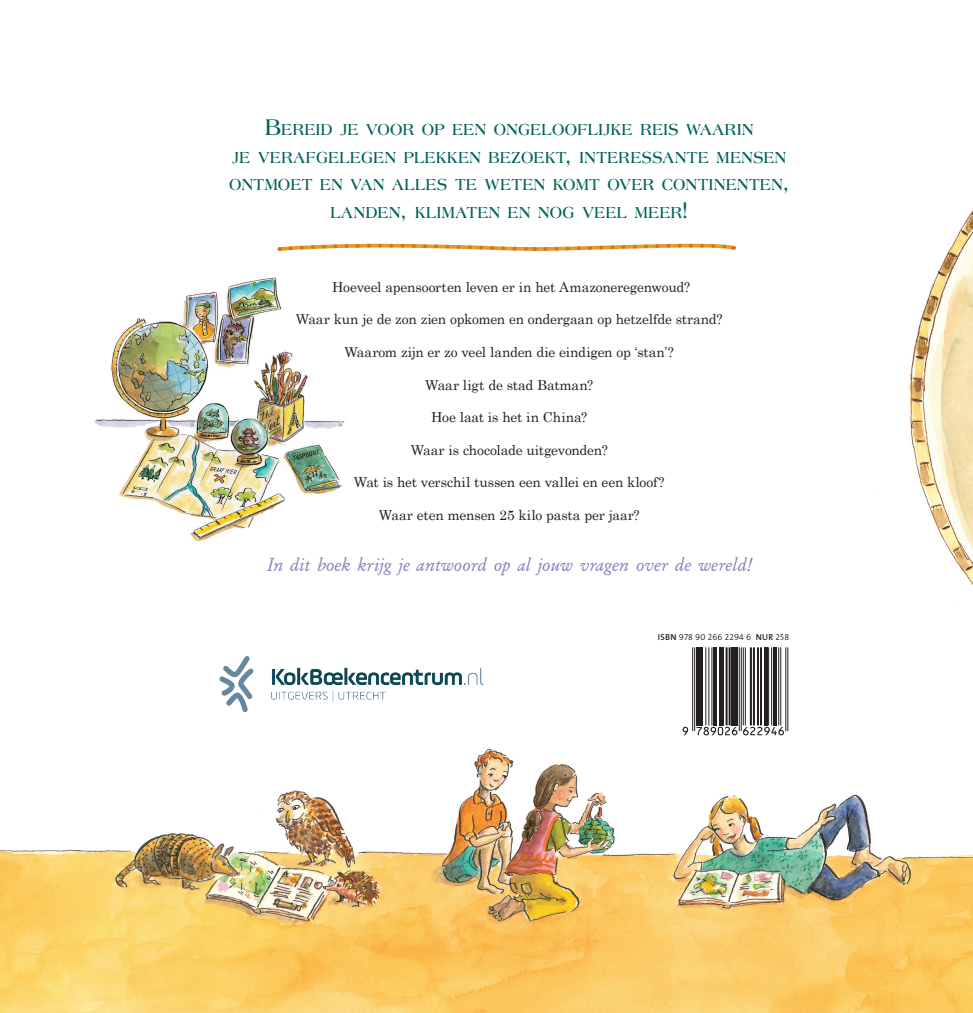
<style>
.page{position:relative;width:973px;height:1013px;background:#fff}
.page>*{position:absolute;margin:0;border:0;box-sizing:border-box;transform-origin:0 0}
.Text_Basic{font:20px "Alexander";letter-spacing:.01em;color:#8382be}
.t1{font:700 17.12px "Americana LT";letter-spacing:.03em;color:#006358;scale:.87 1}
.Text_Basic-2{font:13.75px "Century";letter-spacing:-.015em;color:#231f20}
.t2{font:8.75px "The Mix Semi Light Caps";letter-spacing:.02em;color:#231f20}
.s1{font-size:24.38px}
.s2{font-family:"The Mix Semi Bold Caps"}
</style>
<div class="page">
<img style="left:0;top:210px;width:973px;height:802px">
<svg style="left:275px;top:241px;width:463px;height:12px"></svg>
<img style="left:83px;top:264px;width:274px;height:291px">
<svg style="left:647px;top:619px;width:153px;height:117px"></svg>
<div style="left:647px;top:736px;width:153px;height:16px;background:#fff"></div>
<hr style="left:694px;top:647px;width:1px;height:84px;background:#231f20">
<hr style="left:692px;top:647px;width:1px;height:84px;background:#231f20">
<hr style="left:696px;top:647px;width:3px;height:78px;background:#231f20">
<hr style="left:700px;top:647px;width:2px;height:78px;background:#231f20">
<hr style="left:711px;top:647px;width:1px;height:78px;background:#231f20">
<hr style="left:708px;top:647px;width:1px;height:78px;background:#231f20">
<hr style="left:705px;top:647px;width:1px;height:78px;background:#231f20">
<hr style="left:713px;top:647px;width:3px;height:78px;background:#231f20">
<hr style="left:719px;top:647px;width:2px;height:78px;background:#231f20">
<hr style="left:722px;top:647px;width:1px;height:78px;background:#231f20">
<hr style="left:728px;top:647px;width:2px;height:78px;background:#231f20">
<hr style="left:725px;top:647px;width:2px;height:78px;background:#231f20">
<hr style="left:731px;top:647px;width:2px;height:78px;background:#231f20">
<hr style="left:734px;top:647px;width:4px;height:78px;background:#231f20">
<hr style="left:745px;top:647px;width:1px;height:78px;background:#231f20">
<hr style="left:743px;top:647px;width:1px;height:78px;background:#231f20">
<hr style="left:741px;top:647px;width:1px;height:84px;background:#231f20">
<hr style="left:739px;top:647px;width:1px;height:84px;background:#231f20">
<hr style="left:760px;top:647px;width:2px;height:78px;background:#231f20">
<hr style="left:757px;top:647px;width:2px;height:78px;background:#231f20">
<hr style="left:753px;top:647px;width:2px;height:78px;background:#231f20">
<hr style="left:750px;top:647px;width:2px;height:78px;background:#231f20">
<hr style="left:764px;top:647px;width:3px;height:78px;background:#231f20">
<hr style="left:771px;top:647px;width:1px;height:78px;background:#231f20">
<hr style="left:768px;top:647px;width:1px;height:78px;background:#231f20">
<hr style="left:773px;top:647px;width:3px;height:78px;background:#231f20">
<hr style="left:787px;top:647px;width:1px;height:84px;background:#231f20">
<hr style="left:785px;top:647px;width:1px;height:84px;background:#231f20">
<hr style="left:780px;top:647px;width:1px;height:78px;background:#231f20">
<hr style="left:778px;top:647px;width:1px;height:78px;background:#231f20">
<svg style="left:682px;top:726px;width:6px;height:9px"></svg>
<svg style="left:696px;top:726px;width:41px;height:9px"></svg>
<svg style="left:743px;top:726px;width:41px;height:9px"></svg>
<img style="left:213px;top:654px;width:276px;height:61px">
<p class="t1" style="left:265px;top:119px;width:563px"><span class="s1">B</span>EREID JE VOOR OP EEN ONGELOOFLIJKE REIS WAARIN</p>
<p class="t1" style="left:232px;top:147px;width:638px">JE VERAFGELEGEN PLEKKEN BEZOEKT<span class="s1">,</span> INTERESSANTE MENSEN</p>
<p class="t1" style="left:229px;top:174px;width:645px">ONTMOET EN VAN ALLES TE WETEN KOMT OVER CONTINENTEN<span class="s1">,</span></p>
<p class="t1" style="left:330px;top:202px;width:412px">LANDEN<span class="s1">,</span> KLIMATEN EN NOG VEEL MEER<span class="s1">!</span></p>
<p class="Text_Basic-2" style="left:332px;top:275px;width:359px">Hoeveel apensoorten leven er in het Amazoneregenwoud?</p>
<p class="Text_Basic-2" style="left:296px;top:308px;width:428px">Waar kun je de zon zien opkomen en ondergaan op hetzelfde strand?</p>
<p class="Text_Basic-2" style="left:344px;top:340px;width:331px">Waarom zijn er zo veel landen die eindigen op ‘stan’?</p>
<p class="Text_Basic-2" style="left:425px;top:373px;width:170px">Waar ligt de stad Batman?</p>
<p class="Text_Basic-2" style="left:431px;top:405px;width:158px">Hoe laat is het in China?</p>
<p class="Text_Basic-2" style="left:411px;top:438px;width:199px">Waar is chocolade uitgevonden?</p>
<p class="Text_Basic-2" style="left:354px;top:470px;width:312px">Wat is het verschil tussen een vallei en een kloof?</p>
<p class="Text_Basic-2" style="left:379px;top:503px;width:262px">Waar eten mensen 25 kilo pasta per jaar?</p>
<p class="Text_Basic" style="left:267px;top:552px;width:486px">In dit boek krijg je antwoord op al jouw vragen over de wereld!</p>
<p class="t2" style="left:658px;top:629px;width:133px"><span class="s2">ISBN</span> 978 90 266 2294 6 <span class="s2">NUR</span> 258</p>
</div>
